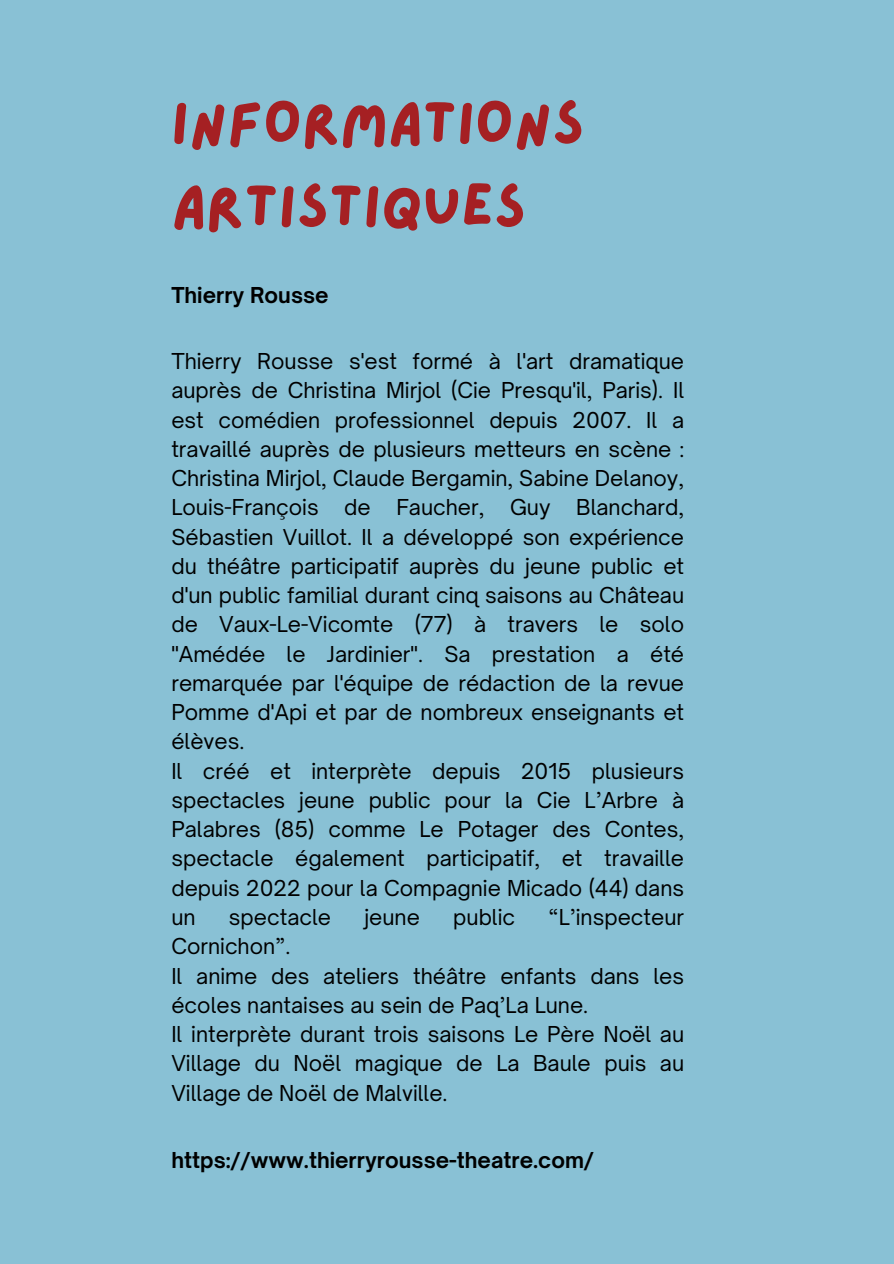
<style>
.page{position:relative;width:894px;height:1264px;background:#fff}
.page>*{position:absolute;margin:0;border:0;box-sizing:border-box;transform-origin:0 0}
.t1{font:60px/83.2px "Lazydog";color:#a52023}
.t2{font:21px/29.2px "Open Sauce One";color:#000;text-align:justify}
.t3{font:700 21px "Open Sauce One";color:#000}
</style>
<div class="page">
<div style="left:0;top:0;width:893px;height:1263px;background:#89c1d5"></div>
<h1 class="t1" style="left:171px;top:83px;width:414px">INFORMATIONS<br>ARTISTIQUES</h1>
<h2 class="t3" style="left:171px;top:282px;width:159px">Thierry Rousse</h2>
<p class="t2" style="left:171px;top:346px;width:514px">Thierry Rousse s'est formé à l'art dramatique auprès de Christina Mirjol (Cie Presqu'il, Paris). Il est comédien professionnel depuis 2007. Il a travaillé auprès de plusieurs metteurs en scène :<br>Christina Mirjol, Claude Bergamin, Sabine Delanoy, Louis-François de Faucher, Guy Blanchard, Sébastien Vuillot. Il a développé son expérience du théâtre participatif auprès du jeune public et d'un public familial durant cinq saisons au Château de Vaux-Le-Vicomte (77) à travers le solo "Amédée le Jardinier". Sa prestation a été remarquée par l'équipe de rédaction de la revue Pomme d'Api et par de nombreux enseignants et élèves.</p>
<p class="t2" style="left:171px;top:756px;width:514px">Il créé et interprète depuis 2015 plusieurs spectacles jeune public pour la Cie L’Arbre à Palabres (85) comme Le Potager des Contes, spectacle également participatif, et travaille depuis 2022 pour la Compagnie Micado (44) dans un</p>
<p class="t2" style="left:229px;top:902px;width:104px">spectacle</p>
<p class="t2" style="left:364px;top:902px;width:57px">jeune</p>
<p class="t2" style="left:453px;top:902px;width:63px">public</p>
<p class="t2" style="left:548px;top:902px;width:137px">“L’inspecteur</p>
<p class="t2" style="left:171px;top:931px;width:121px">Cornichon”.</p>
<p class="t2" style="left:171px;top:960px;width:514px">Il anime des ateliers théâtre enfants dans les écoles nantaises au sein de Paq’La Lune.</p>
<p class="t2" style="left:171px;top:1019px;width:514px">Il interprète durant trois saisons Le Père Noël au Village du Noël magique de La Baule puis au Village de Noël de Malville.</p>
<h2 class="t3" style="left:171px;top:1147px;width:424px">https://www.thierryrousse-theatre.com/</h2>
</div>
